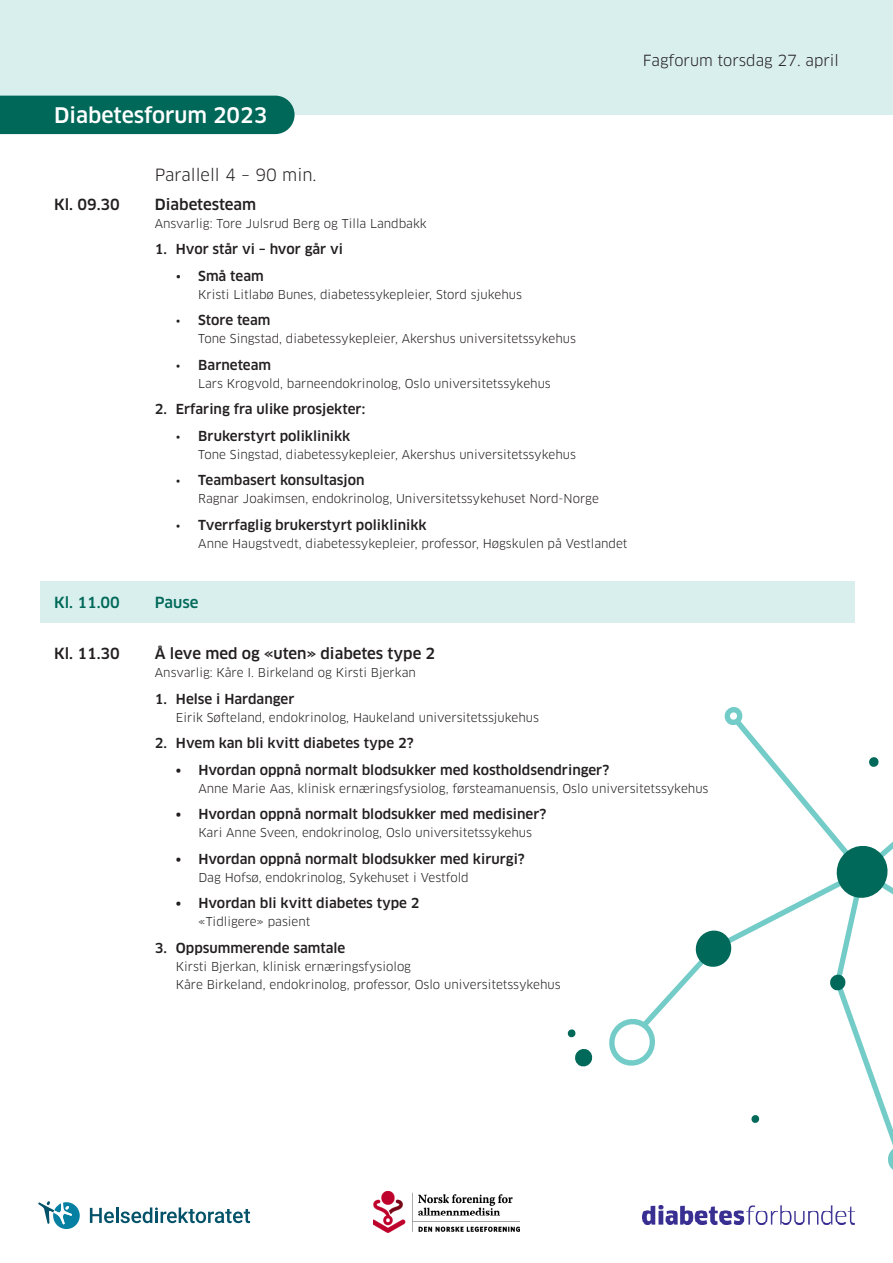
<style>
.page{position:relative;width:893px;height:1263px;background:#fff}
.page>*{position:absolute;margin:0;border:0;box-sizing:border-box;transform-origin:0 0}
.Tittel_dag_hvit{font:500 21px "Clan OT";color:#fff}
.Tittel_hendelse_tema{font:16.5px "Clan OT";color:#231f20}
.Brødtekst{font:500 15px "Clan OT";color:#231f20}
.Brødtekst-2{font:15px "Clan OT";color:#231f20}
.Tittel_hendelse_tema-2{font:500 15px "Clan OT";color:#231f20}
.Tittel_hendelse_tema-3{font:500 15px "Clan OT";color:#006959}
.Brødtekst-3{font:500 13.5px "Clan OT";color:#231f20}
.Brødtekst-4{font:12px/18px "Clan OT";color:#231f20}
.s1{font-weight:400}
.s2{font-weight:400;font-size:12px}
</style>
<div class="page">
<svg style="left:38px;top:1201px;width:42px;height:28px"></svg>
<svg style="left:90px;top:1207px;width:160px;height:16px"></svg>
<img style="left:643px;top:1205px;width:212px;height:20px">
<img style="left:374px;top:1191px;width:145px;height:41px">
<div style="left:40px;top:582px;width:815px;height:41px;background:#d9efee"></div>
<svg style="left:649px;top:725px;width:191px;height:291px"></svg>
<svg style="left:609px;top:1016px;width:47px;height:50px"></svg>
<svg style="left:723px;top:707px;width:21px;height:19px"></svg>
<svg style="left:829px;top:841px;width:64px;height:329px"></svg>
<svg style="left:693px;top:928px;width:41px;height:41px"></svg>
<svg style="left:869px;top:757px;width:10px;height:10px"></svg>
<svg style="left:751px;top:1115px;width:9px;height:8px"></svg>
<svg style="left:567px;top:1029px;width:9px;height:9px"></svg>
<svg style="left:575px;top:1049px;width:18px;height:18px"></svg>
<div style="left:0;top:0;width:893px;height:115px;background:#d9efee"></div>
<div style="left:0;top:96px;width:295px;height:38px;background:#006858"></div>
<p class="Tittel_dag_hvit" style="left:54px;top:103px;width:215px">Diabetesforum 2023</p>
<p class="Brødtekst-2" style="left:643px;top:51px;width:197px">Fagforum torsdag 27. april</p>
<p class="Tittel_hendelse_tema-2" style="left:54px;top:196px;width:67px">Kl. 09.30</p>
<p class="Tittel_hendelse_tema" style="left:155px;top:165px;width:163px">Parallell 4 – 90 min.</p>
<p class="Brødtekst" style="left:155px;top:196px;width:103px">Diabetesteam</p>
<p class="Brødtekst-4" style="left:155px;top:214px;width:274px">Ansvarlig: Tore Julsrud Berg og Tilla Landbakk</p>
<p class="Brødtekst-3" style="left:155px;top:242px;width:190px">1. Hvor står vi – hvor går vi</p>
<p class="Brødtekst-3" style="left:176px;top:268px;width:89px"><span class="s1">•</span> Små team</p>
<p class="Brødtekst-4" style="left:198px;top:285px;width:325px">Kristi Litlabø Bunes, diabetessykepleier, Stord sjukehus</p>
<p class="Brødtekst-3" style="left:176px;top:313px;width:96px"><span class="s2">•</span> Store team</p>
<p class="Brødtekst-4" style="left:198px;top:330px;width:379px">Tone Singstad, diabetessykepleier, Akershus universitetssykehus</p>
<p class="Brødtekst-3" style="left:176px;top:357px;width:97px"><span class="s2">•</span> Barneteam</p>
<p class="Brødtekst-4" style="left:198px;top:374px;width:354px">Lars Krogvold, barneendokrinolog, Oslo universitetssykehus</p>
<p class="Brødtekst-3" style="left:155px;top:402px;width:212px">2. Erfaring fra ulike prosjekter:</p>
<p class="Brødtekst-3" style="left:176px;top:428px;width:176px"><span class="s2">•</span> Brukerstyrt poliklinikk</p>
<p class="Brødtekst-4" style="left:198px;top:445px;width:379px">Tone Singstad, diabetessykepleier, Akershus universitetssykehus</p>
<p class="Brødtekst-3" style="left:176px;top:473px;width:190px"><span class="s2">•</span> Teambasert konsultasjon</p>
<p class="Brødtekst-4" style="left:198px;top:490px;width:402px">Ragnar Joakimsen, endokrinolog, Universitetssykehuset Nord-Norge</p>
<p class="Brødtekst-3" style="left:176px;top:517px;width:252px"><span class="s2">•</span> Tverrfaglig brukerstyrt poliklinikk</p>
<p class="Brødtekst-4" style="left:198px;top:535px;width:431px">Anne Haugstvedt, diabetessykepleier, professor, Høgskulen på Vestlandet</p>
<p class="Tittel_hendelse_tema-3" style="left:54px;top:594px;width:67px">Kl. 11.00</p>
<p class="Tittel_hendelse_tema-3" style="left:155px;top:594px;width:45px">Pause</p>
<p class="Tittel_hendelse_tema-2" style="left:54px;top:645px;width:67px">Kl. 11.30</p>
<p class="Brødtekst" style="left:155px;top:645px;width:282px">Å leve med og «uten» diabetes type 2</p>
<p class="Brødtekst-4" style="left:155px;top:664px;width:262px">Ansvarlig: Kåre I. Birkeland og Kirsti Bjerkan</p>
<p class="Brødtekst-3" style="left:155px;top:691px;width:141px">1. Helse i Hardanger</p>
<p class="Brødtekst-4" style="left:176px;top:708px;width:365px">Eirik Søfteland, endokrinolog, Haukeland universitetssjukehus</p>
<p class="Brødtekst-3" style="left:155px;top:735px;width:260px">2. Hvem kan bli kvitt diabetes type 2?</p>
<p class="Brødtekst-3" style="left:176px;top:762px;width:435px">• Hvordan oppnå normalt blodsukker med kostholdsendringer?</p>
<p class="Brødtekst-4" style="left:198px;top:779px;width:512px">Anne Marie Aas, klinisk ernæringsfysiolog, førsteamanuensis, Oslo universitetssykehus</p>
<p class="Brødtekst-3" style="left:176px;top:806px;width:372px">• Hvordan oppnå normalt blodsukker med medisiner?</p>
<p class="Brødtekst-4" style="left:198px;top:824px;width:335px">Kari Anne Sveen, endokrinolog, Oslo universitetssykehus</p>
<p class="Brødtekst-3" style="left:176px;top:851px;width:350px">• Hvordan oppnå normalt blodsukker med kirurgi?</p>
<p class="Brødtekst-4" style="left:198px;top:868px;width:272px">Dag Hofsø, endokrinolog, Sykehuset i Vestfold</p>
<p class="Brødtekst-3" style="left:176px;top:895px;width:245px">• Hvordan bli kvitt diabetes type 2</p>
<p class="Brødtekst-4" style="left:198px;top:913px;width:114px">«Tidligere» pasient</p>
<p class="Brødtekst-3" style="left:155px;top:940px;width:192px">3. Oppsummerende samtale</p>
<p class="Brødtekst-4" style="left:176px;top:957px;width:386px">Kirsti Bjerkan, klinisk ernæringsfysiolog<br>Kåre Birkeland, endokrinolog, professor, Oslo universitetssykehus</p>
</div>
